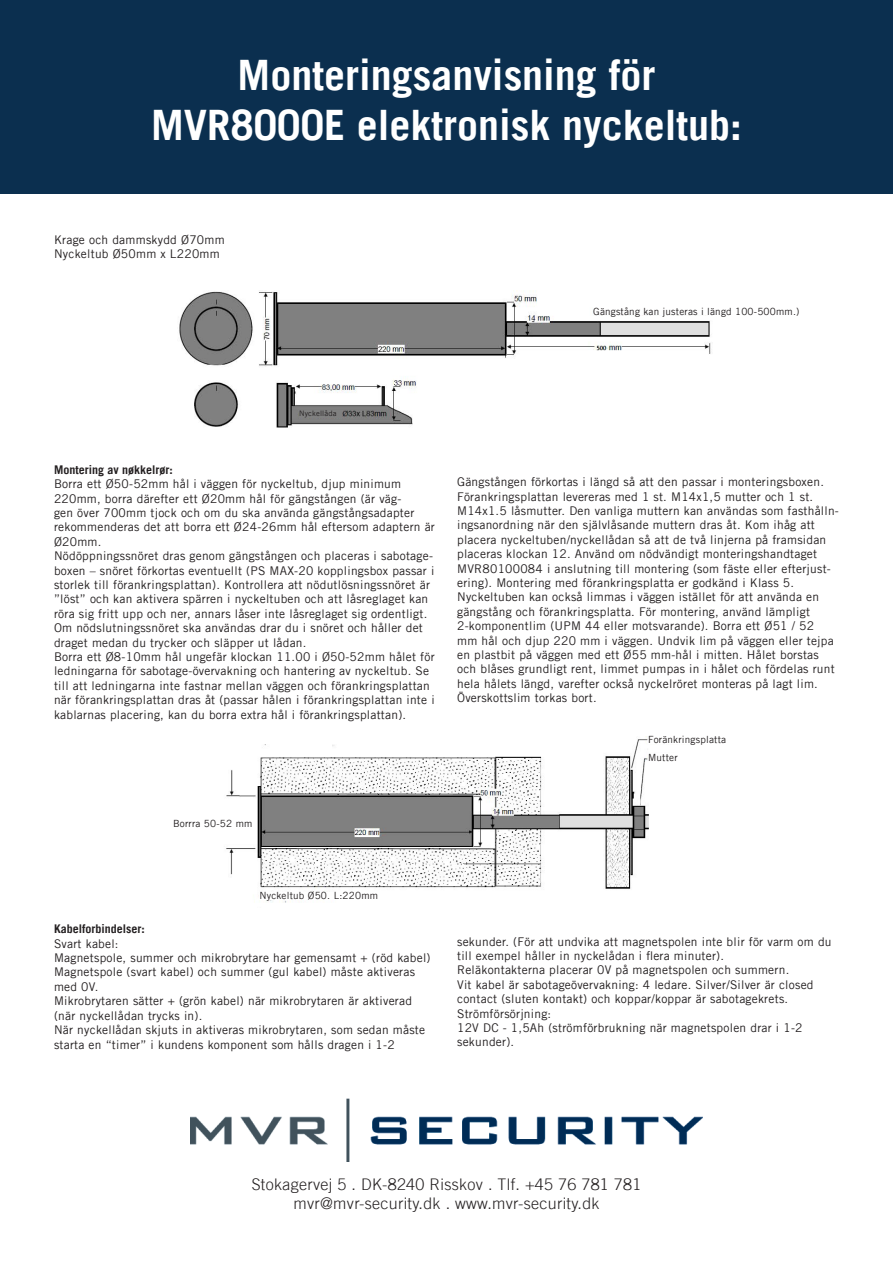
<style>
.page{position:relative;width:893px;height:1263px;background:#fff}
.page>*{position:absolute;margin:0;border:0;box-sizing:border-box;transform-origin:0 0}
.t1{font:700 42px/50.4px "Trade Gothic LT";color:#fff;text-align:center}
.t2{font:300 16.05px/19.2px "Trade Gothic LT";letter-spacing:.02em;color:#231f20;text-align:center}
.Brød_side_2{font:12px/14.4px "Trade Gothic LT";letter-spacing:.02em;color:#231f20}
.Rubrik{font:700 12px "Trade Gothic LT";color:#231f20}
.Brød_side_2-2{font:9.9px "Trade Gothic LT";letter-spacing:.02em;color:#231f20}
.Brød_side_2-3{font:7.5px "Trade Gothic LT";letter-spacing:.02em;color:#231f20}
</style>
<div class="page">
<div style="left:0;top:0;width:893px;height:193px;background:#0b2f4f"></div>
<img style="left:190px;top:1098px;width:513px;height:64px">
<img style="left:179px;top:291px;width:532px;height:137px">
<img style="left:226px;top:736px;width:423px;height:167px">
<div style="left:593px;top:307px;width:209px;height:8px;background:#fff"></div>
<div style="left:648px;top:736px;width:209px;height:7px;background:#fff"></div>
<div style="left:259px;top:892px;width:209px;height:7px;background:#fff"></div>
<div style="left:173px;top:819px;width:80px;height:11px;background:#fff"></div>
<div style="left:648px;top:754px;width:209px;height:7px;background:#fff"></div>
<div style="left:299px;top:410px;width:43px;height:8px;background:#808080"></div>
<p class="t1" style="left:151px;top:49px;width:592px">Monteringsanvisning för<br>MVR8000E elektronisk nyckeltub:</p>
<p class="Brød_side_2" style="left:54px;top:232px;width:172px">Krage och dammskydd Ø70mm</p>
<p class="Brød_side_2" style="left:54px;top:246px;width:167px">Nyckeltub Ø50mm x L220mm</p>
<p class="Brød_side_2-2" style="left:593px;top:305px;width:208px">Gängstång kan justeras i längd 100-500mm.)</p>
<p class="Brød_side_2-3" style="left:299px;top:409px;width:39px">Nyckellåda</p>
<p class="Rubrik" style="left:54px;top:462px;width:120px">Montering av nøkkelrør:</p>
<p class="Brød_side_2" style="left:54px;top:477px;width:382px">Borra ett Ø50-52mm hål i väggen för nyckeltub, djup minimum 220mm, borra därefter ett Ø20mm hål för gängstången (är väg-<br>gen över 700mm tjock och om du ska använda gängstångsadapter rekommenderas det att borra ett Ø24-26mm hål eftersom adaptern är Ø20mm.</p>
<p class="Brød_side_2" style="left:54px;top:549px;width:382px">Nödöppningssnöret dras genom gängstången och placeras i sabotage&shy;boxen – snöret förkortas eventuellt (PS MAX-20 kopplingsbox passar i storlek till förankringsplattan). Kontrollera att nödutlösningssnöret är ”löst” och kan aktivera spärren i nyckeltuben och att låsreglaget kan röra sig fritt upp och ner, annars låser inte låsreglaget sig ordentligt.<br>Om nödslutningssnöret ska användas drar du i snöret och håller det draget medan du trycker och släpper ut lådan.</p>
<p class="Brød_side_2" style="left:54px;top:649px;width:382px">Borra ett Ø8-10mm hål ungefär klockan 11.00 i Ø50-52mm hålet för ledningarna för sabotage-övervakning och hantering av nyckeltub. Se till att ledningarna inte fastnar mellan väggen och förankringsplattan när förankringsplattan dras åt (passar hålen i förankringsplattan inte i kablarnas placering, kan du borra extra hål i förankringsplattan).</p>
<p class="Brød_side_2" style="left:457px;top:474px;width:383px">Gängstången förkortas i längd så att den passar i monteringsboxen.<br>Förankringsplattan levereras med 1 st. M14x1,5 mutter och 1 st.<br>M14x1.5 låsmutter. Den vanliga muttern kan användas som fasthålln&shy;ingsanordning när den självlåsande muttern dras åt. Kom ihåg att placera nyckeltuben/nyckellådan så att de två linjerna på framsidan placeras klockan 12. Använd om nödvändigt monteringshandtaget MVR80100084 i anslutning till montering (som fäste eller efterjust&shy;ering). Montering med förankringsplatta er godkänd i Klass 5.</p>
<p class="Brød_side_2" style="left:457px;top:590px;width:379px">Nyckeltuben kan också limmas i väggen istället för att använda en gängstång och förankringsplatta. För montering, använd lämpligt 2-komponentlim (UPM 44 eller motsvarande). Borra ett Ø51 / 52 mm hål och djup 220 mm i väggen. Undvik lim på väggen eller tejpa en plastbit på väggen med ett Ø55 mm-hål i mitten. Hålet borstas och blåses grundligt rent, limmet pumpas in i hålet och fördelas runt hela hålets längd, varefter också nyckelröret monteras på lagt lim.<br>Överskottslim torkas bort.</p>
<p class="Brød_side_2-2" style="left:648px;top:734px;width:80px">Foränkringsplatta</p>
<p class="Brød_side_2-2" style="left:648px;top:751px;width:31px">Mutter</p>
<p class="Brød_side_2-2" style="left:173px;top:817px;width:81px">Borrra 50-52 mm</p>
<p class="Brød_side_2-2" style="left:259px;top:890px;width:120px">Nyckeltub Ø50. L:220mm</p>
<p class="Rubrik" style="left:54px;top:922px;width:92px">Kabelforbindelser:</p>
<p class="Brød_side_2" style="left:54px;top:936px;width:66px">Svart kabel:</p>
<p class="Brød_side_2" style="left:54px;top:950px;width:378px">Magnetspole, summer och mikrobrytare har gemensamt + (röd kabel)</p>
<p class="Brød_side_2" style="left:54px;top:965px;width:363px">Magnetspole (svart kabel) och summer (gul kabel) måste aktiveras med 0V.</p>
<p class="Brød_side_2" style="left:54px;top:994px;width:360px">Mikrobrytaren sätter + (grön kabel) när mikrobrytaren är aktiverad (när nyckellådan trycks in).</p>
<p class="Brød_side_2" style="left:54px;top:1022px;width:373px">När nyckellådan skjuts in aktiveras mikrobrytaren, som sedan måste starta en “timer” i kundens komponent som hålls dragen i 1-2</p>
<p class="Brød_side_2" style="left:457px;top:934px;width:376px">sekunder. (För att undvika att magnetspolen inte blir för varm om du till exempel håller in nyckelådan i flera minuter).</p>
<p class="Brød_side_2" style="left:457px;top:963px;width:334px">Reläkontakterna placerar 0V på magnetspolen och summern.</p>
<p class="Brød_side_2" style="left:457px;top:977px;width:358px">Vit kabel är sabotageövervakning: 4 ledare. Silver/Silver är closed contact (sluten kontakt) och koppar/koppar är sabotagekrets.</p>
<p class="Brød_side_2" style="left:457px;top:1006px;width:96px">Strömförsörjning:</p>
<p class="Brød_side_2" style="left:457px;top:1020px;width:347px">12V DC - 1,5Ah (strömförbrukning när magnetspolen drar i 1-2 sekunder).</p>
<p class="t2" style="left:252px;top:1174px;width:391px">Stokagervej 5 . DK-8240 Risskov . Tlf. +45 76 781 781 mvr@mvr-security.dk . www.mvr-security.dk</p>
</div>
